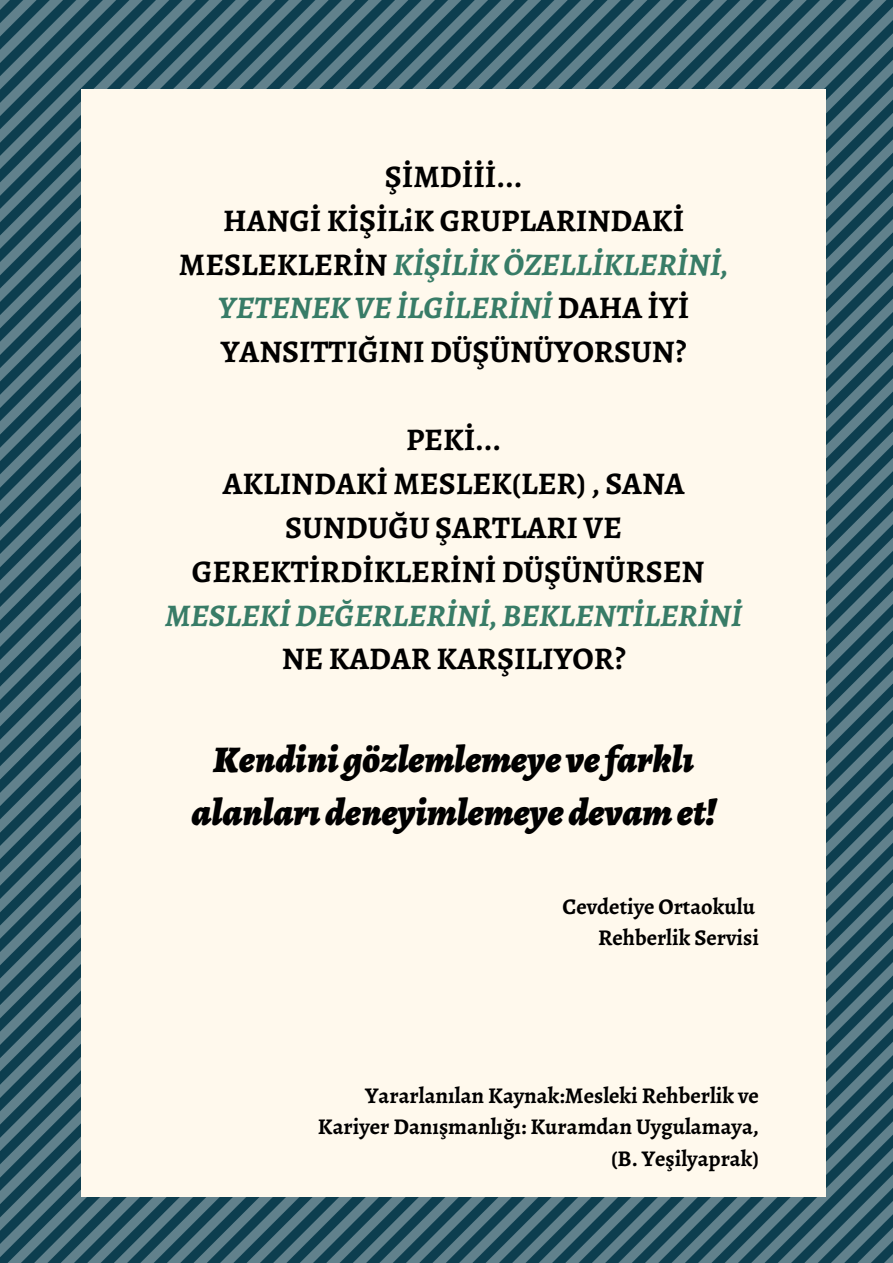
<style>
.page{position:relative;width:893px;height:1263px;background:#fff}
.page>*{position:absolute;margin:0;border:0;box-sizing:border-box;transform-origin:0 0}
.t1{font:italic 900 37.5px/52.3px "Alegreya";color:#000;text-align:center}
.t2{font:700 31.5px/43.9px "Alegreya";color:#000;text-align:center}
.t3{font:italic 700 31.5px/43.9px "Alegreya";color:#387c67;text-align:center}
.t4{font:700 22.5px "Alegreya";color:#000}
.s1{font-style:italic;color:#387c67}
.s2{font-style:normal;color:#000}
</style>
<div class="page">
<img style="left:0;top:0;width:893px;height:1263px">
<div style="left:82px;top:89px;width:743px;height:1107px;background:#fff9ed"></div>
<p class="t2" style="left:385px;top:154px;width:139px">ŞİMDİİİ...</p>
<p class="t2" style="left:179px;top:198px;width:551px">HANGİ KİŞİLiK GRUPLARINDAKİ<br>MESLEKLERİN <span class="s1">KİŞİLİKÖZELLİKLERİNİ,<br>YETENEKVE İLGİLERİNİ</span>DAHA İYİ<br>YANSITTIĞINI DÜŞÜNÜYORSUN?</p>
<p class="t2" style="left:406px;top:417px;width:97px">PEKİ...</p>
<p class="t2" style="left:192px;top:461px;width:514px">AKLINDAKİ MESLEK(LER) , SANA<br>SUNDUĞU ŞARTLARI VE<br>GEREKTİRDİKLERİNİ DÜŞÜNÜRSEN</p>
<p class="t3" style="left:165px;top:593px;width:578px">MESLEKİDEĞERLERİNİ,BEKLENTİLERİNİ<br><span class="s2">NE KADAR KARŞILIYOR?</span></p>
<p class="t1" style="left:192px;top:734px;width:525px">Kendini gözlemlemeye ve farklı alanlarıdeneyimlemeyedevamet!</p>
<p class="t4" style="left:562px;top:891px;width:194px">Cevdetiye Ortaokulu</p>
<p class="t4" style="left:598px;top:922px;width:161px">Rehberlik Servisi</p>
<p class="t4" style="left:365px;top:1080px;width:395px">Yararlanılan Kaynak:Mesleki Rehberlik ve</p>
<p class="t4" style="left:318px;top:1111px;width:442px">Kariyer Danışmanlığı: Kuramdan Uygulamaya,</p>
<p class="t4" style="left:611px;top:1143px;width:149px">(B. Yeşilyaprak)</p>
</div>
